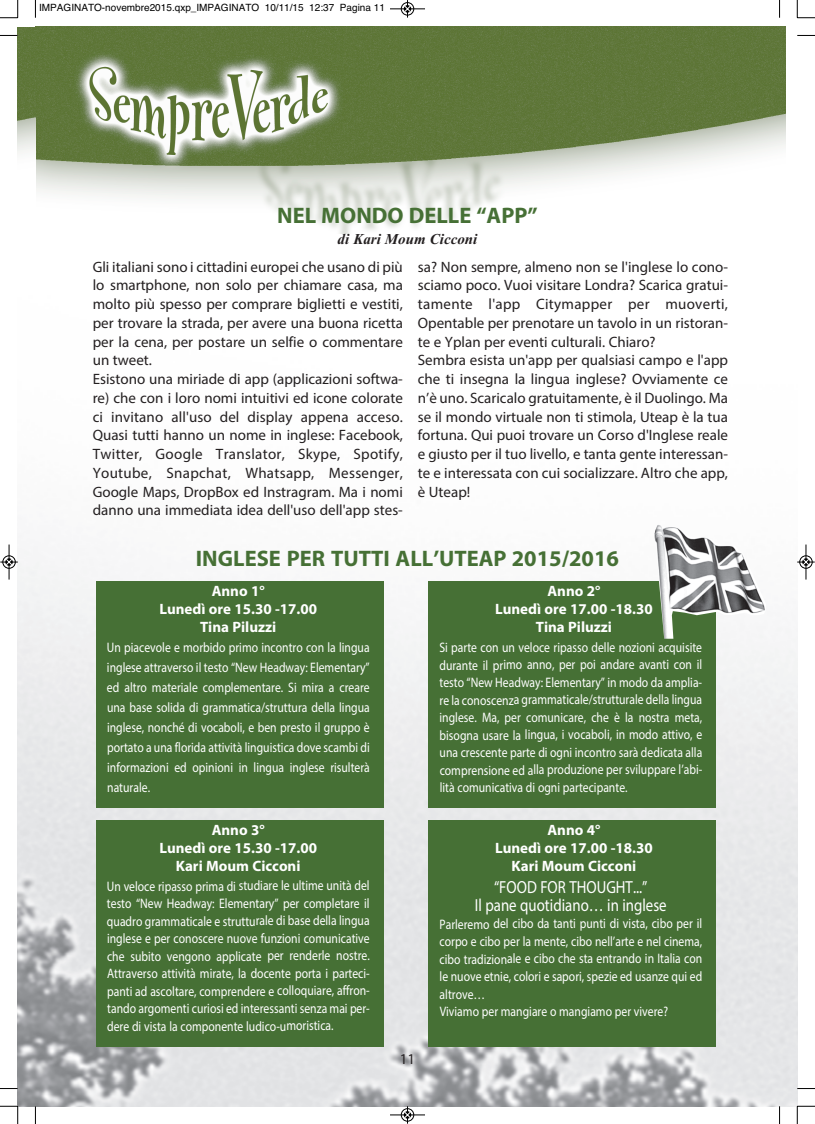
<style>
.page{position:relative;width:815px;height:1124px;background:#fff}
.page>*{position:absolute;margin:0;border:0;box-sizing:border-box;transform-origin:0 0}
.t1{font:700 22.5px "Myriad Pro";color:#467035}
.t2{font:17.5px/17.5px "Myriad Pro";color:#fff;text-align:center;scale:.85 1}
.t3{font:15px/18.8px "Myriad Pro";color:#231f20}
.t4{font:700 15px/18px "Myriad Pro";color:#fff;text-align:center}
.t5{font:italic 700 15px "Times New Roman";color:#231f20}
.t6{font:13.75px/17.5px "Myriad Pro";color:#fff;text-align:justify;scale:.85 1}
.t7{font:10px "Helvetica";color:#000}
</style>
<div class="page">
<img style="left:18px;top:551px;width:779px;height:555px">
<img style="left:35px;top:27px;width:751px;height:206px">
<img style="left:18px;top:27px;width:17px;height:126px">
<div style="left:96px;top:581px;width:288px;height:226px;background:#467035"></div>
<div style="left:429px;top:581px;width:287px;height:226px;background:#467035"></div>
<div style="left:96px;top:819px;width:288px;height:226px;background:#467035"></div>
<div style="left:429px;top:819px;width:287px;height:226px;background:#467035"></div>
<img style="left:653px;top:525px;width:113px;height:113px">
<svg style="left:35px;top:0;width:1px;height:18px"></svg>
<svg style="left:0;top:35px;width:18px;height:1px"></svg>
<svg style="left:779px;top:0;width:1px;height:18px"></svg>
<svg style="left:797px;top:35px;width:18px;height:1px"></svg>
<svg style="left:35px;top:1106px;width:1px;height:17px"></svg>
<svg style="left:0;top:1087px;width:18px;height:2px"></svg>
<svg style="left:779px;top:1106px;width:1px;height:17px"></svg>
<svg style="left:797px;top:1087px;width:18px;height:2px"></svg>
<svg style="left:0;top:0;width:19px;height:19px"></svg>
<svg style="left:797px;top:0;width:18px;height:19px"></svg>
<svg style="left:0;top:1105px;width:19px;height:18px"></svg>
<svg style="left:797px;top:1105px;width:18px;height:18px"></svg>
<div style="left:401px;top:2px;width:13px;height:14px;border:1px solid #fff;border-radius:50%"></div>
<hr style="left:390px;top:9px;width:35px;height:1px;background:#000">
<div style="left:401px;top:2px;width:13px;height:13px;border:1px solid #000;border-radius:50%"></div>
<svg style="left:404px;top:0;width:7px;height:18px"></svg>
<hr style="left:390px;top:1114px;width:35px;height:1px;background:#000">
<div style="left:401px;top:1108px;width:13px;height:13px;border:1px solid #000;border-radius:50%"></div>
<svg style="left:404px;top:1105px;width:7px;height:18px"></svg>
<div style="left:2px;top:555px;width:14px;height:13px;border:1px solid #fff;border-radius:50%"></div>
<hr style="left:9px;top:544px;width:1px;height:35px;background:#000">
<div style="left:3px;top:555px;width:12px;height:13px;border:1px solid #000;border-radius:50%"></div>
<svg style="left:0;top:558px;width:18px;height:7px"></svg>
<div style="left:799px;top:555px;width:14px;height:13px;border:1px solid #fff;border-radius:50%"></div>
<hr style="left:806px;top:544px;width:1px;height:35px;background:#000">
<div style="left:800px;top:555px;width:12px;height:13px;border:1px solid #000;border-radius:50%"></div>
<svg style="left:797px;top:558px;width:18px;height:7px"></svg>
<p class="t7" style="left:39px;top:2px;width:347px">IMPAGINATO-novembre2015.qxp_IMPAGINATO 10/11/15 12:37 Pagina 11</p>
<h1 class="t1" style="left:277px;top:207px;width:262px">NEL MONDO DELLE “APP”</h1>
<p class="t5" style="left:338px;top:230px;width:141px">di Kari Moum Cicconi</p>
<p class="t3" style="left:93px;top:258px;width:312px">Gli italiani sono i cittadini europei che usano di più lo smartphone, non solo per chiamare casa, ma molto più spesso per comprare biglietti e vestiti, per trovare la strada, per avere una buona ricetta per la cena, per postare un selfie o commentare un tweet.<br>Esistono una miriade di app (applicazioni softwa&shy;re) che con i loro nomi intuitivi ed icone colorate ci invitano all'uso del display appena acceso.<br>Quasi tutti hanno un nome in inglese: Facebook, Twitter, Google Translator, Skype, Spotify, Youtube, Snapchat, Whatsapp, Messenger, Google Maps, DropBox ed Instragram. Ma i nomi danno una immediata idea dell'uso dell'app stes-</p>
<p class="t3" style="left:418px;top:258px;width:312px">sa? Non sempre, almeno non se l'inglese lo cono&shy;sciamo poco. Vuoi visitare Londra? Scarica gratui&shy;tamente l'app Citymapper per muoverti, Opentable per prenotare un tavolo in un ristoran&shy;te e Yplan per eventi culturali. Chiaro?<br>Sembra esista un'app per qualsiasi campo e l'app che ti insegna la lingua inglese? Ovviamente ce n’è uno. Scaricalo gratuitamente, è il Duolingo. Ma se il mondo virtuale non ti stimola, Uteap è la tua fortuna. Qui puoi trovare un Corso d'Inglese reale e giusto per il tuo livello, e tanta gente interessan&shy;te e interessata con cui socializzare. Altro che app, è Uteap!</p>
<h1 class="t1" style="left:196px;top:549px;width:425px">INGLESE PER TUTTI ALL’UTEAP 2015/2016</h1>
<p class="t4" style="left:159px;top:583px;width:159px">Anno 1°<br>Lunedì ore 15.30 -17.00<br>Tina Piluzzi</p>
<p class="t6" style="left:107px;top:638px;width:311px;line-height:20px">Un piacevole e morbido primo incontro con la lingua inglese attraverso il testo “New Headway: Elementary” ed altro materiale complementare. Si mira a creare una base solida di grammatica/struttura della lingua inglese, nonché di vocaboli, e ben presto il gruppo è portato a una florida attività linguistica dove scambi di informazioni ed opinioni in lingua inglese risulterà naturale.</p>
<p class="t4" style="left:159px;top:821px;width:159px">Anno 3°<br>Lunedì ore 15.30 -17.00<br>Kari Moum Cicconi</p>
<p class="t6" style="left:107px;top:878px;width:311px">Un veloce ripasso prima di studiare le ultime unità del testo “New Headway: Elementary” per completare il quadro grammaticale e strutturale di base della lingua inglese e per conoscere nuove funzioni comunicative che subito vengono applicate per renderle nostre.<br>Attraverso attività mirate, la docente porta i parteci&shy;panti ad ascoltare, comprendere e colloquiare, affron&shy;tando argomenti curiosi ed interessanti senza mai per&shy;dere di vista la componente ludico-umoristica.</p>
<p class="t3" style="left:400px;top:1050px;width:17px">11</p>
<p class="t4" style="left:495px;top:583px;width:159px">Anno 2°<br>Lunedì ore 17.00 -18.30<br>Tina Piluzzi</p>
<p class="t6" style="left:439px;top:639px;width:311px">Si parte con un veloce ripasso delle nozioni acquisite durante il primo anno, per poi andare avanti con il testo “New Headway: Elementary” in modo da amplia&shy;re la conoscenza grammaticale/strutturale della lingua inglese. Ma, per comunicare, che è la nostra meta, bisogna usare la lingua, i vocaboli, in modo attivo, e una crescente parte di ogni incontro sarà dedicata alla comprensione ed alla produzione per sviluppare l’abi&shy;lità comunicativa di ogni partecipante.</p>
<p class="t4" style="left:495px;top:821px;width:159px">Anno 4°<br>Lunedì ore 17.00 -18.30<br>Kari Moum Cicconi</p>
<p class="t2" style="left:475px;top:879px;width:227px">“FOOD FOR THOUGHT...”<br>Il pane quotidiano… in inglese</p>
<p class="t6" style="left:439px;top:915px;width:311px;text-align:left">Parleremo del cibo da tanti punti di vista, cibo per il corpo e cibo per la mente, cibo nell’arte e nel cinema, cibo tradizionale e cibo che sta entrando in Italia con le nuove etnie, colori e sapori, spezie ed usanze qui ed altrove…<br>Viviamo per mangiare o mangiamo per vivere?</p>
</div>
